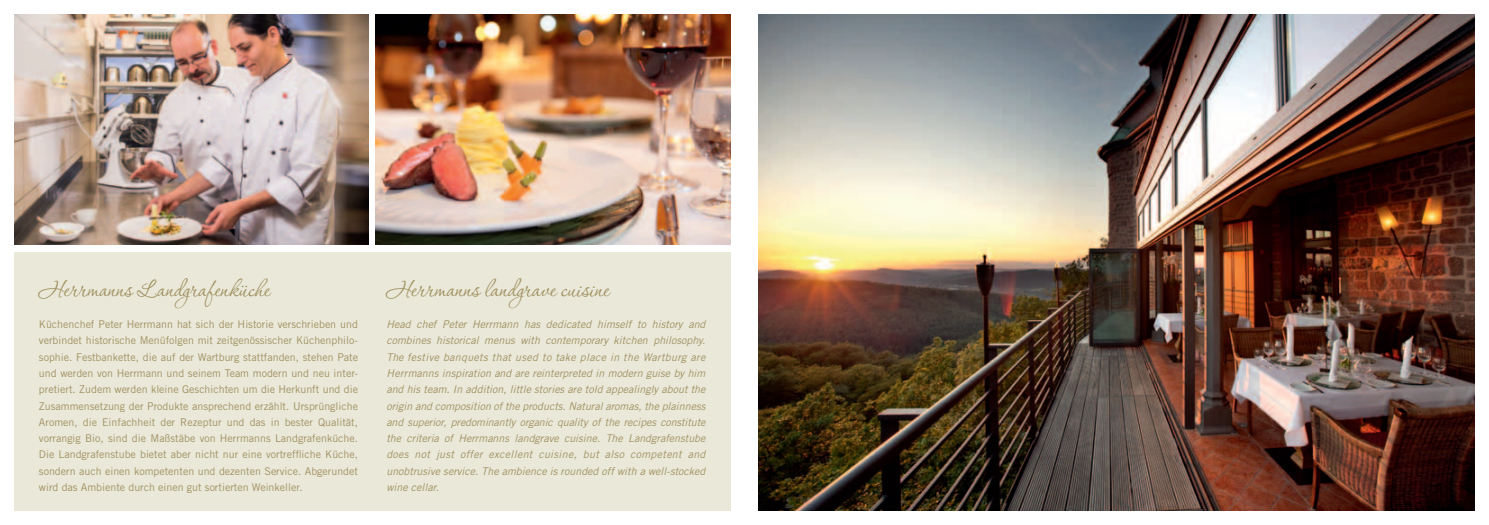
<style>
.page{position:relative;width:1489px;height:525px;background:#fff}
.page>*{position:absolute;margin:0;border:0;box-sizing:border-box;transform-origin:0 0}
.t1{font:30px "Corinthia Professional";color:#a29161}
.t2{font:10.62px/16.2px "Trade Gothic LT Std";color:#a29161;text-align:justify}
.t3{font:italic 10.62px/16.2px "Trade Gothic";color:#a29161;text-align:justify}
</style>
<div class="page">
<img style="left:376px;top:14px;width:354px;height:230px">
<img style="left:14px;top:14px;width:355px;height:230px">
<img style="left:758px;top:14px;width:716px;height:496px">
<div style="left:14px;top:252px;width:716px;height:258px;background:#e9e8d9"></div>
<h1 class="t1" style="left:39px;top:273px;width:232px">Herrmanns Landgrafenküche</h1>
<p class="t2" style="left:39px;top:316px;width:320px">Küchenchef Peter Herrmann hat sich der Historie verschrieben und verbindet historische Menüfolgen mit zeitgenössischer Küchenphilo&shy;sophie. Festbankette, die auf der Wartburg stattfanden, stehen Pate und werden von Herrmann und seinem Team modern und neu inter&shy;pretiert. Zudem werden kleine Geschichten um die Herkunft und die Zusammensetzung der Produkte ansprechend erzählt. Ursprüngliche Aromen, die Einfachheit der Rezeptur und das in bester Qualität, vorrangig Bio, sind die Maßstäbe von Herrmanns Landgrafenküche.<br>Die Landgrafenstube bietet aber nicht nur eine vortreffliche Küche, sondern auch einen kompetenten und dezenten Service. Abgerundet wird das Ambiente durch einen gut sortierten Weinkeller.</p>
<h1 class="t1" style="left:386px;top:273px;width:224px">Herrmanns landgrave cuisine</h1>
<p class="t3" style="left:386px;top:316px;width:320px">Head chef Peter Herrmann has dedicated himself to history and combines historical menus with contemporary kitchen philosophy.<br>The festive banquets that used to take place in the Wartburg are Herrmanns inspiration and are reinterpreted in modern guise by him and his team. In addition, little stories are told appealingly about the origin and composition of the products. Natural aromas, the plainness and superior, predominantly organic quality of the recipes constitute the criteria of Herrmanns landgrave cuisine. The Landgrafenstube does not just offer excellent cuisine, but also competent and unobtrusive service. The ambience is rounded off with a well-stocked wine cellar.</p>
</div>
